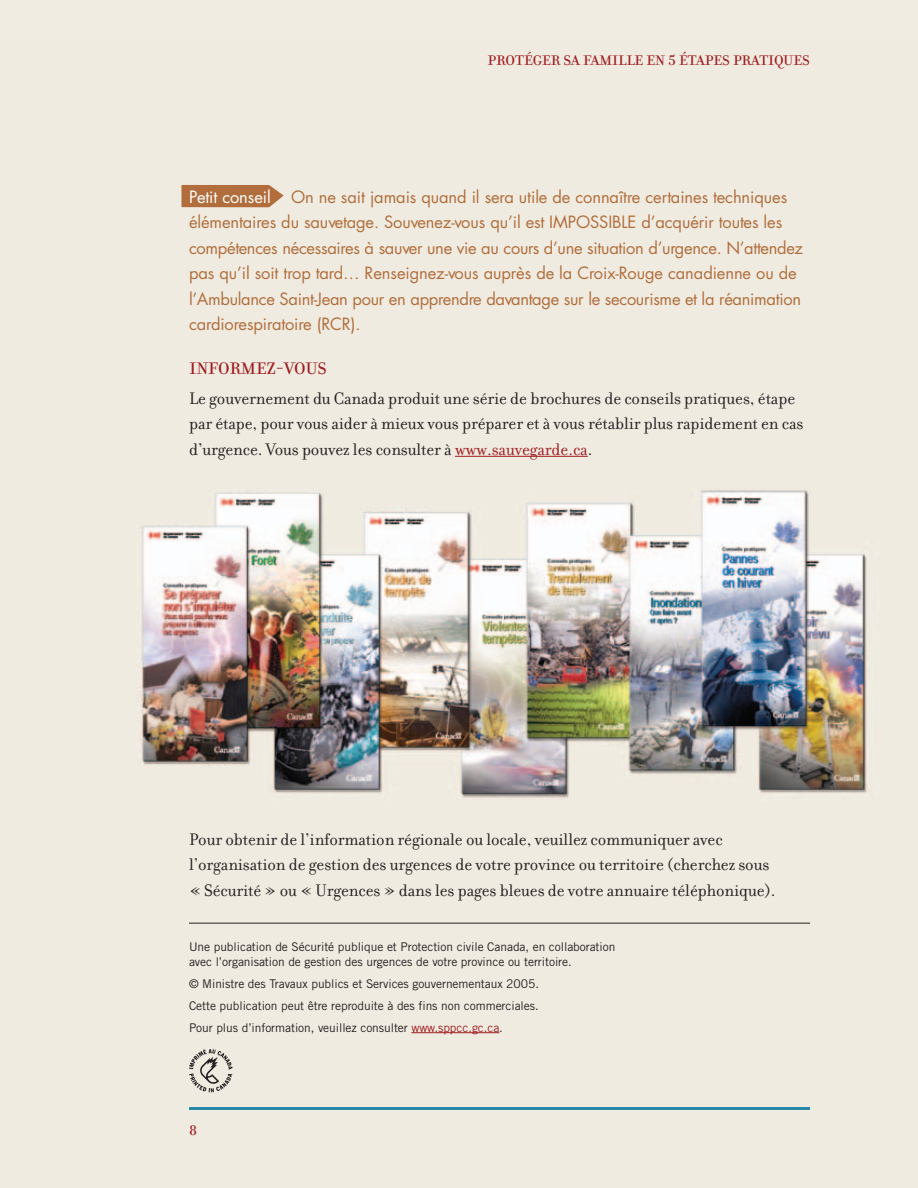
<style>
.page{position:relative;width:918px;height:1188px;background:#f1ece2}
.page>*{position:absolute;margin:0;border:0;box-sizing:border-box;transform-origin:0 0}
.t1{font:18px/25.5px "Filosofia";letter-spacing:-.005em;color:#231f20}
.t2{font:18px "Filosofia Unicase";letter-spacing:-.005em;color:#9f1d20}
.t3{font:16.5px/25.5px "Futura";letter-spacing:-.005em;color:#b16e3c}
.t4{font:15px "Filosofia Unicase";letter-spacing:-.005em;color:#9f1d20}
.t5{font:12px/21.8px "Trade Gothic";letter-spacing:-.005em;color:#231f20}
.s1{color:#fff}
.s2{color:#9f1d20}
</style>
<div class="page">
<img style="left:137px;top:207px;width:733px;height:886px">
<hr style="left:189px;top:1107px;width:621px;height:3px;background:#2889a7">
<svg style="left:181px;top:185px;width:103px;height:22px;background:#b57748"></svg>
<hr style="left:455px;top:456px;width:133px;height:1px;background:#9f1d20">
<hr style="left:189px;top:923px;width:621px;height:1px;background:#231f20">
<svg style="left:411px;top:1032px;width:24px;height:1px"></svg>
<hr style="left:435px;top:1032px;width:64px;height:1px;background:#9f1d20">
<svg style="left:189px;top:1049px;width:43px;height:43px"></svg>
<p class="t4" style="left:488px;top:51px;width:324px">PROTÉGER SA FAMILLE EN 5 ÉTAPES PRATIQUES</p>
<p class="t3" style="left:189px;top:185px;width:616px"><span class="s1">Petit conseil</span> On ne sait jamais quand il sera utile de connaître certaines techniques élémentaires du sauvetage. Souvenez-vous qu’il est IMPOSSIBLE d’acquérir toutes les compétences nécessaires à sauver une vie au cours d’une situation d’urgence. N’attendez pas qu’il soit trop tard… Renseignez-vous auprès de la Croix-Rouge canadienne ou de l’Ambulance Saint-Jean pour en apprendre davantage sur le secourisme et la réanimation cardiorespiratoire (RCR).</p>
<p class="t2" style="left:189px;top:357px;width:139px">INFORMEZ-VOUS</p>
<p class="t1" style="left:189px;top:388px;width:616px">Le gouvernement du Canada produit une série de brochures de conseils pratiques, étape par étape, pour vous aider à mieux vous préparer et à vous rétablir plus rapidement en cas d’urgence. Vous pouvez les consulter à <span class="s2">www.sauvegarde.ca</span>.</p>
<p class="t1" style="left:189px;top:829px;width:588px">Pour obtenir de l’information régionale ou locale, veuillez communiquer avec l’organisation de gestion des urgences de votre province ou territoire (cherchez sous « Sécurité » ou « Urgences » dans les pages bleues de votre annuaire téléphonique).</p>
<p class="t5" style="left:189px;top:939px;width:428px;line-height:15.8px">Une publication de Sécurité publique et Protection civile Canada, en collaboration avec l’organisation de gestion des urgences de votre province ou territoire.</p>
<p class="t5" style="left:189px;top:974px;width:351px;text-align:justify">© Ministre des Travaux publics et Services gouvernementaux 2005.<br>Cette publication peut être reproduite à des fins non commerciales.<br>Pour plus d’information, veuillez consulter <span class="s2">www.sppcc.gc.ca</span>.</p>
<p class="t4" style="left:189px;top:1121px;width:9px">8</p>
</div>
